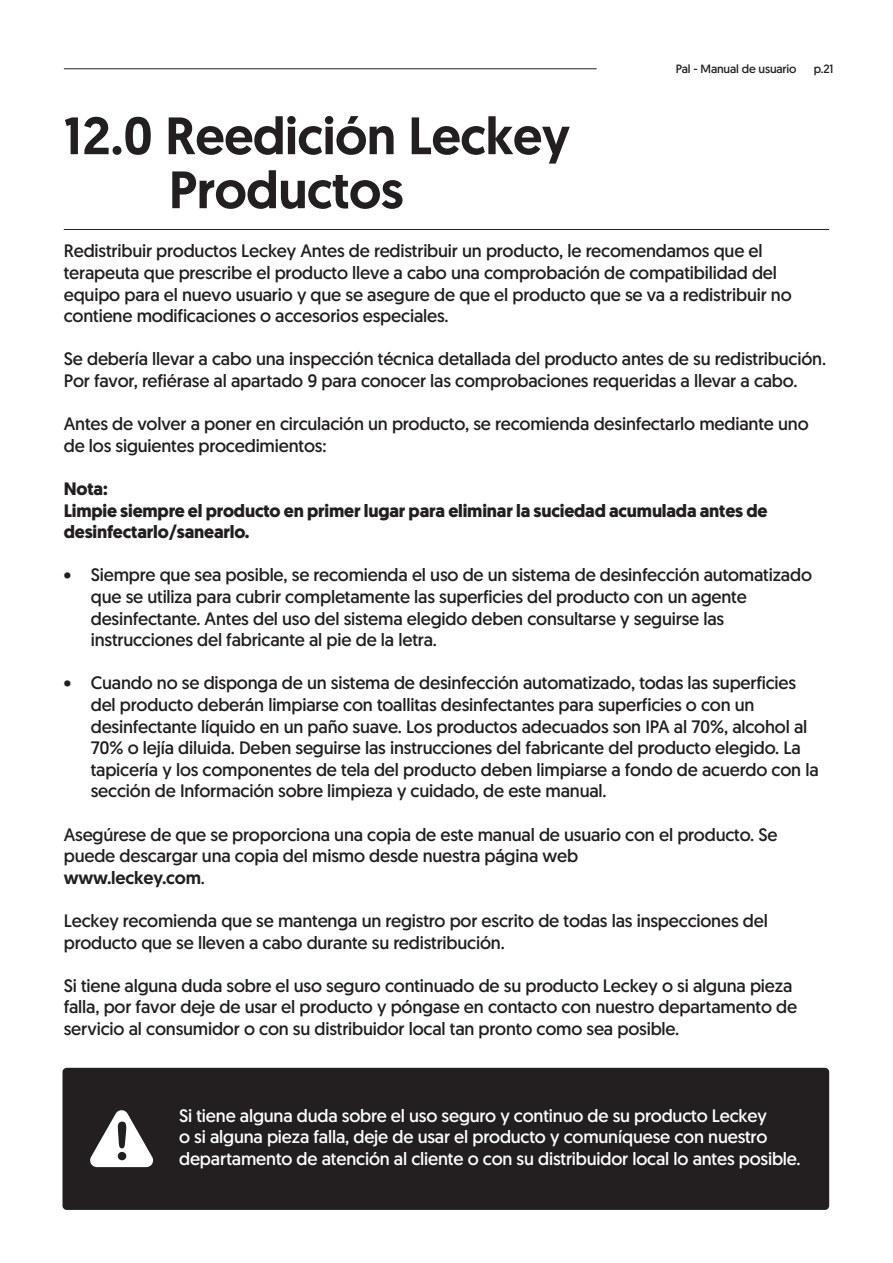
<style>
.page{position:relative;width:893px;height:1263px;background:#fff}
.page>*{position:absolute;margin:0;border:0;box-sizing:border-box;transform-origin:0 0}
.t1{font:500 52.5px "Geomanist";letter-spacing:-.01em;color:#231f20}
.t2{font:18px/21.6px "Geomanist";letter-spacing:-.01em;color:#231f20}
.t3{font:18px/21.6px "Geomanist";letter-spacing:-.01em;color:#fff}
.t4{font:700 18px/21.6px "Geomanist";letter-spacing:-.01em;color:#231f20}
.t5{font:500 18px "Geomanist";letter-spacing:-.01em;color:#231f20}
.t6{font:12px "Geomanist";letter-spacing:-.01em;color:#231f20}
.s1{font-weight:400}
</style>
<div class="page">
<hr style="left:64px;top:68px;width:532px;height:1px;background:#231f20">
<hr style="left:64px;top:229px;width:765px;height:1px;background:#231f20">
<div style="left:63px;top:1068px;width:766px;height:142px;background:#231f20;border-radius:4px"></div>
<svg style="left:90px;top:1110px;width:63px;height:57px"></svg>
<p class="t6" style="left:676px;top:61px;width:122px">Pal - Manual de usuario</p>
<p class="t6" style="left:814px;top:61px;width:21px">p.21</p>
<p class="t1" style="left:64px;top:101px;width:508px">12.0 Reedición Leckey</p>
<p class="t1" style="left:169px;top:155px;width:236px">Productos</p>
<p class="t2" style="left:64px;top:240px;width:729px">Redistribuir productos Leckey Antes de redistribuir un producto, le recomendamos que el terapeuta que prescribe el producto lleve a cabo una comprobación de compatibilidad del equipo para el nuevo usuario y que se asegure de que el producto que se va a redistribuir no contiene modificaciones o accesorios especiales.</p>
<p class="t2" style="left:64px;top:348px;width:764px">Se debería llevar a cabo una inspección técnica detallada del producto antes de su redistribución.<br>Por favor, refiérase al apartado 9 para conocer las comprobaciones requeridas a llevar a cabo.</p>
<p class="t2" style="left:64px;top:413px;width:746px">Antes de volver a poner en circulación un producto, se recomienda desinfectarlo mediante uno de los siguientes procedimientos:</p>
<p class="t4" style="left:64px;top:478px;width:45px">Nota:</p>
<p class="t4" style="left:64px;top:499px;width:705px">Limpie siempre el producto en primer lugar para eliminar la suciedad acumulada antes de desinfectarlo/sanearlo.</p>
<p class="t2" style="left:91px;top:564px;width:723px;text-indent:-27px">• Siempre que sea posible, se recomienda el uso de un sistema de desinfección automatizado que se utiliza para cubrir completamente las superficies del producto con un agente desinfectante. Antes del uso del sistema elegido deben consultarse y seguirse las instrucciones del fabricante al pie de la letra.</p>
<p class="t2" style="left:91px;top:672px;width:729px;text-indent:-27px">• Cuando no se disponga de un sistema de desinfección automatizado, todas las superficies del producto deberán limpiarse con toallitas desinfectantes para superficies o con un desinfectante líquido en un paño suave. Los productos adecuados son IPA al 70%, alcohol al 70% o lejía diluida. Deben seguirse las instrucciones del fabricante del producto elegido. La tapicería y los componentes de tela del producto deben limpiarse a fondo de acuerdo con la sección de Información sobre limpieza y cuidado, de este manual.</p>
<p class="t2" style="left:64px;top:823px;width:715px">Asegúrese de que se proporciona una copia de este manual de usuario con el producto. Se puede descargar una copia del mismo desde nuestra página web</p>
<p class="t5" style="left:64px;top:865px;width:143px">www.leckey.com<span class="s1">.</span></p>
<p class="t2" style="left:64px;top:910px;width:706px">Leckey recomienda que se mantenga un registro por escrito de todas las inspecciones del producto que se lleven a cabo durante su redistribución.</p>
<p class="t2" style="left:64px;top:974px;width:735px">Si tiene alguna duda sobre el uso seguro continuado de su producto Leckey o si alguna pieza falla, por favor deje de usar el producto y póngase en contacto con nuestro departamento de servicio al consumidor o con su distribuidor local tan pronto como sea posible.</p>
<p class="t3" style="left:179px;top:1104px;width:623px">Si tiene alguna duda sobre el uso seguro y continuo de su producto Leckey<br>o si alguna pieza falla, deje de usar el producto y comuníquese con nuestro departamento de atención al cliente o con su distribuidor local lo antes posible.</p>
</div>
